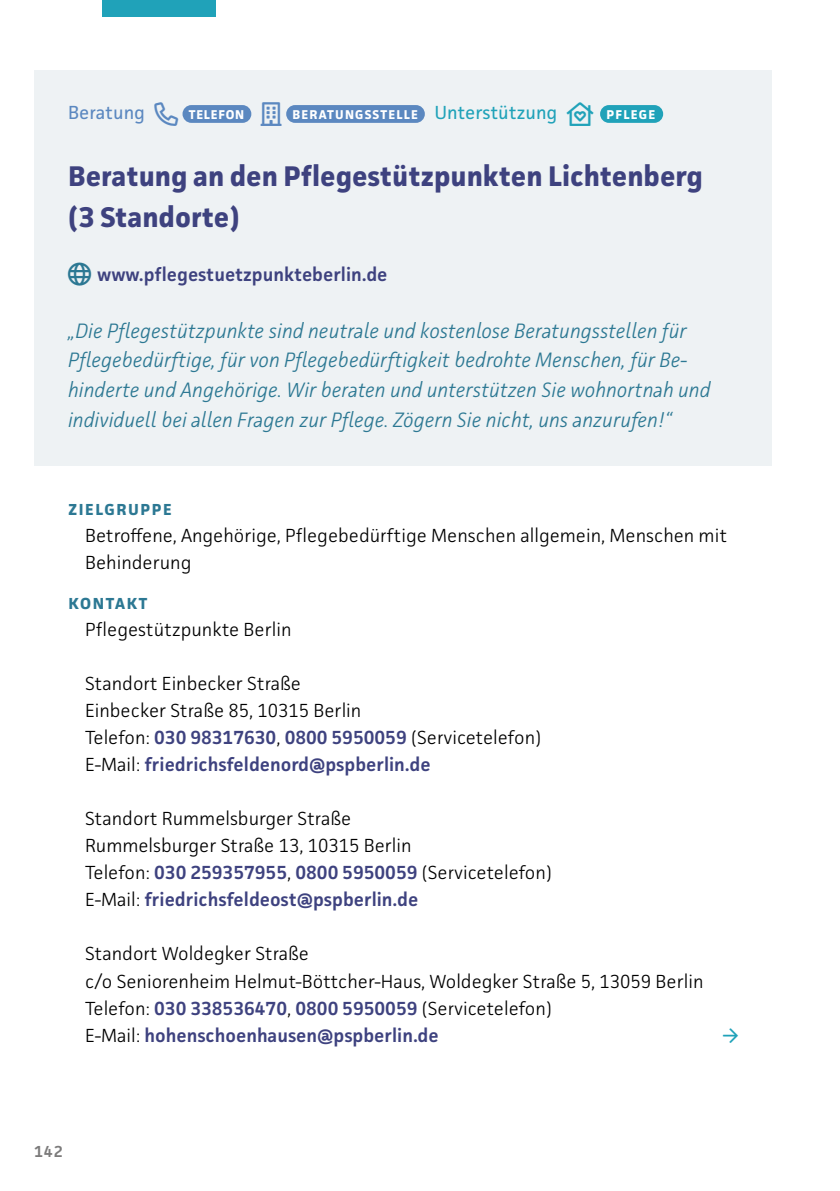
<style>
.page{position:relative;width:840px;height:1191px;background:#fff}
.page>*{position:absolute;margin:0;border:0;box-sizing:border-box;transform-origin:0 0}
.Angebot__Titel{font:700 28.4px/40.4px "Facit";color:#3e427f}
.Icons__Unterkategori{font:23.8px "Font Awesome 5 Pro";color:#5b88c0}
.Angebot__Einleitung{font:italic 300 20.8px/29.8px "Facit";color:#2c7893}
.Angebot__Fließtext{font:300 19px/27px "Facit";color:#000}
.t1{font:600 19px "Facit";color:#3e427f}
.Angebot__Kategorie{font:19px "Facit";color:#20a2b9}
.Angebot__Kategorie-2{font:19px "Facit";color:#5b88c0}
.Angebot__Abschnittst{font:700 16px "Facit";letter-spacing:.1em;color:#2c7893}
.t2{font:600 16px "Facit";color:#7c7b7b}
.Angebot__Unterkatego{font:700 12.8px "Facit";letter-spacing:.095em;color:#fff}
.Angebot__Unterkatego-2{font:700 12.8px "Facit";letter-spacing:.06em;color:#fff}
.s1{font-weight:600;color:#3e427f}
</style>
<div class="page">
<div style="left:102px;top:0;width:113px;height:17px;background:#20a2b9"></div>
<div style="left:34px;top:70px;width:737px;height:88px;background:#eef2f4"></div>
<div style="left:34px;top:131px;width:737px;height:137px;background:#eef2f4"></div>
<div style="left:34px;top:232px;width:737px;height:88px;background:#eef2f4"></div>
<div style="left:34px;top:288px;width:737px;height:178px;background:#eef2f4"></div>
<div style="left:183px;top:106px;width:67px;height:16px;background:#5b88c0;border-radius:8px"></div>
<div style="left:182px;top:105px;width:69px;height:18px;border:2px solid #5b88c0;border-radius:8px"></div>
<div style="left:287px;top:106px;width:136px;height:16px;background:#5b88c0;border-radius:8px"></div>
<div style="left:286px;top:105px;width:138px;height:18px;border:2px solid #5b88c0;border-radius:8px"></div>
<div style="left:600px;top:106px;width:61px;height:16px;background:#20a2b9;border-radius:8px"></div>
<div style="left:599px;top:105px;width:63px;height:18px;border:2px solid #20a2b9;border-radius:8px"></div>
<p class="Angebot__Kategorie-2" style="left:68px;top:100px;width:78px">Beratung</p>
<p class="Icons__Unterkategori" style="left:154px;top:102px;width:25px">□■●▼</p>
<p class="Angebot__Unterkatego-2" style="left:189px;top:106px;width:57px">TELEFON</p>
<p class="Icons__Unterkategori" style="left:261px;top:102px;width:22px">◆●■</p>
<p class="Angebot__Unterkatego" style="left:292px;top:106px;width:127px">BERATUNGSSTELLE</p>
<p class="Angebot__Kategorie" style="left:434px;top:100px;width:124px">Unterstützung</p>
<p class="Angebot__Unterkatego" style="left:606px;top:106px;width:50px">PFLEGE</p>
<p class="Angebot__Titel" style="left:68px;top:156px;width:636px">Beratung an den Pflegestützpunkten Lichtenberg (3 Standorte)</p>
<p class="t1" style="left:97px;top:262px;width:292px">www.pflegestuetzpunkteberlin.de</p>
<p class="Angebot__Einleitung" style="left:68px;top:315px;width:643px">„Die Pflegestützpunkte sind neutrale und kostenlose Beratungsstellen für Pflegebedürftige, für von Pflegebedürftigkeit bedrohte Menschen, für Be&shy;hinderte und Angehörige. Wir beraten und unterstützen Sie wohnortnah und individuell bei allen Fragen zur Pflege. Zögern Sie nicht, uns anzurufen!“</p>
<p class="Angebot__Abschnittst" style="left:68px;top:499px;width:105px">ZIELGRUPPE</p>
<p class="Angebot__Fließtext" style="left:85px;top:521px;width:643px">Betroffene, Angehörige, Pflegebedürftige Menschen allgemein, Menschen mit<br>Behinderung</p>
<p class="Angebot__Abschnittst" style="left:68px;top:594px;width:80px">KONTAKT</p>
<p class="Angebot__Fließtext" style="left:85px;top:616px;width:208px">Pflegestützpunkte Berlin</p>
<p class="Angebot__Fließtext" style="left:85px;top:670px;width:457px">Standort Einbecker Straße<br>Einbecker Straße 85, 10315 Berlin<br>Telefon: <span class="s1">030 98317630</span>, <span class="s1">0800 5950059</span> (Servicetelefon)<br>E-Mail: <span class="s1">friedrichsfeldenord@pspberlin.de</span></p>
<p class="Angebot__Fließtext" style="left:85px;top:805px;width:468px">Standort Rummelsburger Straße<br>Rummelsburger Straße 13, 10315 Berlin<br>Telefon: <span class="s1">030 259357955</span>, <span class="s1">0800 5950059</span> (Servicetelefon)<br>E-Mail: <span class="s1">friedrichsfeldeost@pspberlin.de</span></p>
<p class="Angebot__Fließtext" style="left:85px;top:940px;width:619px">Standort Woldegker Straße<br>c/o Seniorenheim Helmut-Böttcher-Haus, Woldegker Straße 5, 13059 Berlin Telefon: <span class="s1">030 338536470</span>, <span class="s1">0800 5950059</span> (Servicetelefon)<br>E-Mail: <span class="s1">hohenschoenhausen@pspberlin.de</span></p>
<p class="t2" style="left:34px;top:1141px;width:30px">142</p>
</div>
